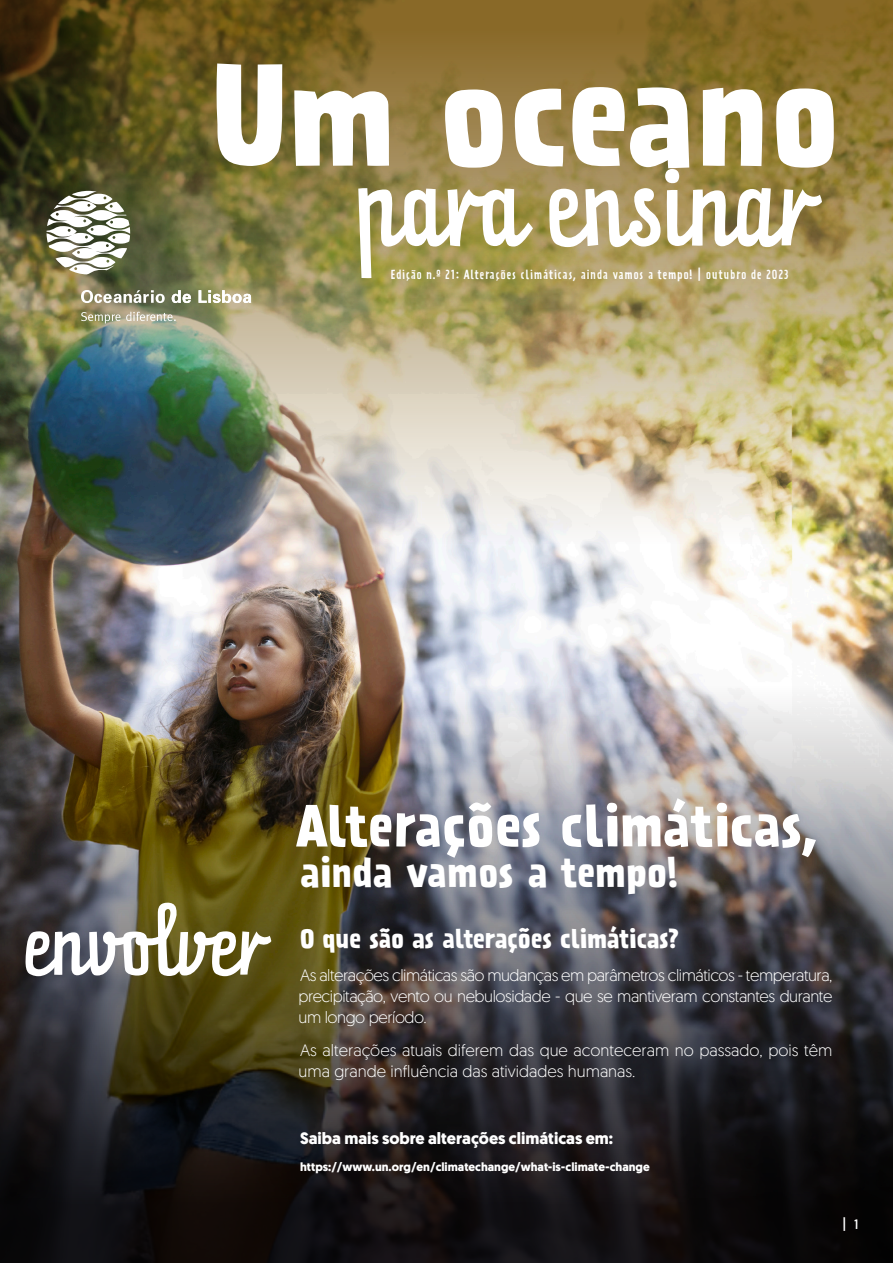
<style>
.page{position:relative;width:893px;height:1263px;background:#fff}
.page>*{position:absolute;margin:0;border:0;box-sizing:border-box;transform-origin:0 0}
.t1{font:700 129.45px "Prater Sans Pro";letter-spacing:.015em;color:#fff}
.t2{font:92.4px "Prater Script Pro";color:#fff}
.t3{font:70.95px "Prater Script Pro";color:#fff}
.t4{font:700 52.35px "Prater Sans Pro";color:#fff}
.t5{font:700 37.35px "Prater Sans Pro";letter-spacing:.01em;color:#fff}
.t6{font:700 24px "Prater Sans Pro";letter-spacing:-.01em;color:#fff}
.t7{font:300 16.5px/21px "Geomanist";color:#fff;text-align:justify}
.t8{font:700 16.5px "Geomanist";color:#fff}
.t9{font:12.15px "Prater Sans Pro";color:#fff}
.t10{font:700 12px "Geomanist";color:#fff}
.t11{font:11.7px "Prater Sans Pro";letter-spacing:.08em;color:#fff}
</style>
<div class="page">
<img style="left:0;top:566px;width:893px;height:97px">
<img style="left:0;top:663px;width:893px;height:600px">
<img style="left:0;top:0;width:893px;height:566px">
<svg style="left:81px;top:312px;width:95px;height:12px"></svg>
<svg style="left:81px;top:290px;width:84px;height:13px"></svg>
<svg style="left:172px;top:290px;width:19px;height:13px"></svg>
<svg style="left:199px;top:290px;width:52px;height:13px"></svg>
<svg style="left:47px;top:191px;width:83px;height:83px"></svg>
<h1 class="t1" style="left:212px;top:17px;width:628px">Um oceano</h1>
<h2 class="t2" style="left:359px;top:133px;width:458px">para ensinar</h2>
<p class="t11" style="left:391px;top:267px;width:399px">Edição n.º 21: Alterações climáticas, ainda vamos a tempo! | outubro de 2023</p>
<h3 class="t3" style="left:26px;top:888px;width:242px">envolver</h3>
<h3 class="t4" style="left:296px;top:786px;width:523px">Alterações climáticas,</h3>
<h3 class="t5" style="left:300px;top:844px;width:380px">ainda vamos a tempo!</h3>
<h3 class="t6" style="left:300px;top:920px;width:380px">O que são as alterações climáticas?</h3>
<p class="t7" style="left:299px;top:964px;width:535px">As alterações climáticas são mudanças em parâmetros climáticos - temperatura, precipitação, vento ou nebulosidade - que se mantiveram constantes durante um longo período.</p>
<p class="t7" style="left:299px;top:1039px;width:535px">As alterações atuais diferem das que aconteceram no passado, pois têm uma grande influência das atividades humanas.</p>
<p class="t8" style="left:300px;top:1127px;width:315px">Saiba mais sobre alterações climáticas em:</p>
<p class="t10" style="left:300px;top:1159px;width:351px">https://www.un.org/en/climatechange/what-is-climate-change</p>
<p class="t9" style="left:842px;top:1217px;width:18px">| 1</p>
</div>
